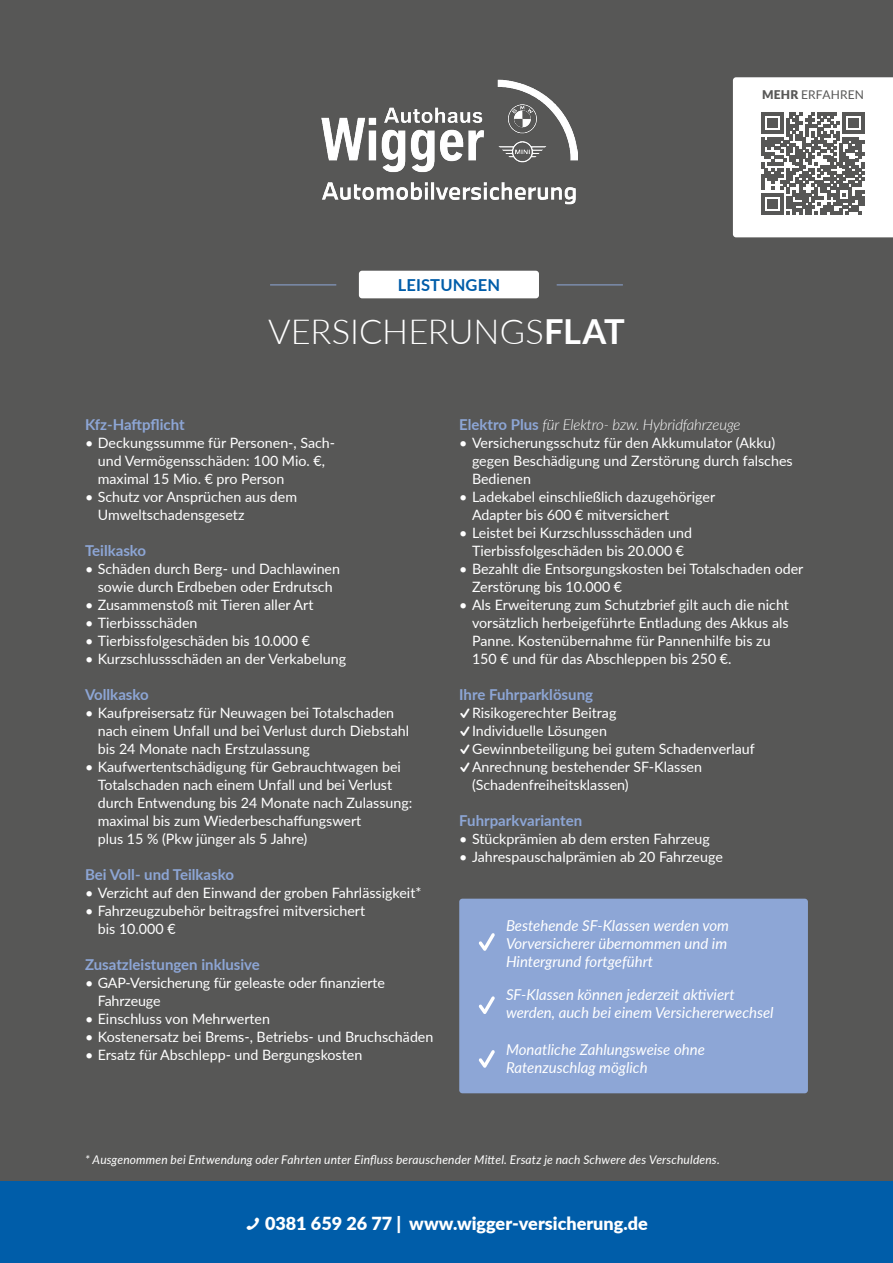
<style>
.page{position:relative;width:893px;height:1263px;background:#fff}
.page>*{position:absolute;margin:0;border:0;box-sizing:border-box;transform-origin:0 0}
.t1{font:300 34.5px "Lato";color:#fff}
.t2{font:900 18px "Lato";color:#fff}
.t3{font:700 16.5px "Lato";letter-spacing:.01em;color:#005da9}
.t4{font:italic 15px/18px "Lato";color:#fff}
.t5{font:700 15px "Lato";color:#8da6d6}
.Überschrift{font:italic 300 15px "Lato";letter-spacing:-.01em;color:#fff}
.t6{font:14.25px/18px "Lato";color:#fff}
.Text{font:italic 12px "Lato";letter-spacing:.015em;color:#fff}
.t7{font:12px "Lato";letter-spacing:.015em;color:#575756}
.s1{font-weight:700}
.s2{font-weight:900}
.s3{font-weight:700;font-style:normal;color:#8da6d6}
.s4{font-family:"Entypo";font-size:27px}
.s5{font-family:"Entypo";font-weight:400;font-size:33px}
</style>
<div class="page">
<div style="left:0;top:0;width:893px;height:1181px;background:#575756"></div>
<div style="left:0;top:1181px;width:893px;height:82px;background:#005da9"></div>
<div style="left:459px;top:899px;width:349px;height:194px;background:#8da6d6;border-radius:3px"></div>
<svg style="left:479px;top:933px;width:16px;height:18px"></svg>
<svg style="left:479px;top:996px;width:16px;height:18px"></svg>
<svg style="left:479px;top:1050px;width:16px;height:18px"></svg>
<hr style="left:557px;top:284px;width:66px;height:1px;background:#8da6d6">
<hr style="left:270px;top:284px;width:66px;height:1px;background:#8da6d6">
<div style="left:359px;top:271px;width:180px;height:27px;background:#fff;border-radius:3px"></div>
<svg style="left:733px;top:77px;width:160px;height:160px"></svg>
<img style="left:321px;top:79px;width:257px;height:126px">
<p class="t3" style="left:398px;top:273px;width:104px">LEISTUNGEN</p>
<p class="t1" style="left:268px;top:308px;width:358px">VERSICHERUNGS<span class="s1">FLAT</span></p>
<p class="t7" style="left:762px;top:86px;width:103px"><span class="s2">MEHR</span> ERFAHREN</p>
<p class="t5" style="left:85px;top:414px;width:101px">Kfz-Haftpflicht</p>
<p class="t6" style="left:98px;top:433px;width:239px;text-indent:-13px">• Deckungssumme für Personen-, Sach&shy;und Vermögensschäden: 100 Mio. €, maximal 15 Mio. € pro Person</p>
<p class="t6" style="left:98px;top:487px;width:201px;text-indent:-13px">• Schutz vor Ansprüchen aus dem<br>Umweltschadensgesetz</p>
<p class="t5" style="left:85px;top:540px;width:63px">Teilkasko</p>
<p class="t6" style="left:85px;top:559px;width:257px;text-align:center">• Schäden durch Berg- und Dachlawinen sowie durch Erdbeben oder Erdrutsch</p>
<p class="t6" style="left:85px;top:595px;width:230px">• Zusammenstoß mit Tieren aller Art</p>
<p class="t6" style="left:85px;top:613px;width:114px">• Tierbissschäden</p>
<p class="t6" style="left:85px;top:631px;width:226px">• Tierbissfolgeschäden bis 10.000 €</p>
<p class="t6" style="left:85px;top:649px;width:263px">• Kurzschlussschäden an der Verkabelung</p>
<p class="t5" style="left:85px;top:684px;width:65px">Vollkasko</p>
<p class="t6" style="left:98px;top:703px;width:313px;text-indent:-13px">• Kaufpreisersatz für Neuwagen bei Totalschaden nach einem Unfall und bei Verlust durch Diebstahl bis 24 Monate nach Erstzulassung</p>
<p class="t6" style="left:98px;top:757px;width:316px;text-indent:-13px">• Kaufwertentschädigung für Gebrauchtwagen bei Totalschaden nach einem Unfall und bei Verlust durch Entwendung bis 24 Monate nach Zulassung: maximal bis zum Wiederbeschaffungswert<br>plus 15 % (Pkw jünger als 5 Jahre)</p>
<p class="t5" style="left:85px;top:864px;width:151px">Bei Voll- und Teilkasko</p>
<p class="t6" style="left:85px;top:883px;width:338px">• Verzicht auf den Einwand der groben Fahrlässigkeit*</p>
<p class="t6" style="left:98px;top:901px;width:269px;text-indent:-13px">• Fahrzeugzubehör beitragsfrei mitversichert bis 10.000 €</p>
<p class="t5" style="left:85px;top:954px;width:176px">Zusatzleistungen inklusive</p>
<p class="t6" style="left:98px;top:973px;width:289px;text-indent:-13px">• GAP-Versicherung für geleaste oder finanzierte<br>Fahrzeuge</p>
<p class="t6" style="left:85px;top:1009px;width:187px">• Einschluss von Mehrwerten</p>
<p class="t6" style="left:85px;top:1027px;width:350px">• Kostenersatz bei Brems-, Betriebs- und Bruchschäden</p>
<p class="t6" style="left:85px;top:1045px;width:279px">• Ersatz für Abschlepp- und Bergungskosten</p>
<p class="Überschrift" style="left:459px;top:414px;width:283px"><span class="s3">Elektro Plus</span> für Elektro- bzw. Hybridfahrzeuge</p>
<p class="t6" style="left:472px;top:433px;width:322px;text-indent:-13px">• Versicherungsschutz für den Akkumulator (Akku) gegen Beschädigung und Zerstörung durch falsches<br>Bedienen</p>
<p class="t6" style="left:472px;top:487px;width:245px;text-indent:-13px">• Ladekabel einschließlich dazugehöriger<br>Adapter bis 600 € mitversichert</p>
<p class="t6" style="left:459px;top:523px;width:234px;text-align:center">• Leistet bei Kurzschlussschäden und<br>Tierbissfolgeschäden bis 20.000 €</p>
<p class="t6" style="left:472px;top:559px;width:333px;text-indent:-13px">• Bezahlt die Entsorgungskosten bei Totalschaden oder<br>Zerstörung bis 10.000 €</p>
<p class="t6" style="left:472px;top:595px;width:318px;text-indent:-13px">• Als Erweiterung zum Schutzbrief gilt auch die nicht vorsätzlich herbeigeführte Entladung des Akkus als Panne. Kostenübernahme für Pannenhilfe bis zu 150 € und für das Abschleppen bis 250 €.</p>
<p class="t5" style="left:459px;top:684px;width:135px">Ihre Fuhrparklösung</p>
<p class="t6" style="left:459px;top:703px;width:159px"><span class="s4">W</span>Risikogerechter Beitrag</p>
<p class="t6" style="left:459px;top:721px;width:149px"><span class="s4">W</span>Individuelle Lösungen</p>
<p class="t6" style="left:459px;top:739px;width:297px"><span class="s4">W</span>Gewinnbeteiligung bei gutem Schadenverlauf</p>
<p class="t6" style="left:472px;top:757px;width:231px;text-indent:-13px"><span class="s4">W</span>Anrechnung bestehender SF-Klassen (Schadenfreiheitsklassen)</p>
<p class="t5" style="left:459px;top:810px;width:124px">Fuhrparkvarianten</p>
<p class="t6" style="left:459px;top:829px;width:252px">• Stückprämien ab dem ersten Fahrzeug</p>
<p class="t6" style="left:459px;top:847px;width:265px">• Jahrespauschalprämien ab 20 Fahrzeuge</p>
<p class="t4" style="left:506px;top:916px;width:225px">Bestehende SF-Klassen werden vom<br>Vorversicherer übernommen und im<br>Hintergrund fortgeführt</p>
<p class="t4" style="left:506px;top:985px;width:269px">SF-Klassen können jederzeit aktiviert werden, auch bei einem Versichererwechsel</p>
<p class="t4" style="left:506px;top:1040px;width:200px">Monatliche Zahlungsweise ohne<br>Ratenzuschlag möglich</p>
<p class="Text" style="left:85px;top:1151px;width:636px">* Ausgenommen bei Entwendung oder Fahrten unter Einfluss berauschender Mittel. Ersatz je nach Schwere des Verschuldens.</p>
<p class="t2" style="left:245px;top:1210px;width:404px"><span class="s5">!</span> 0381 659 26 77 | www.wigger-versicherung.de</p>
</div>
